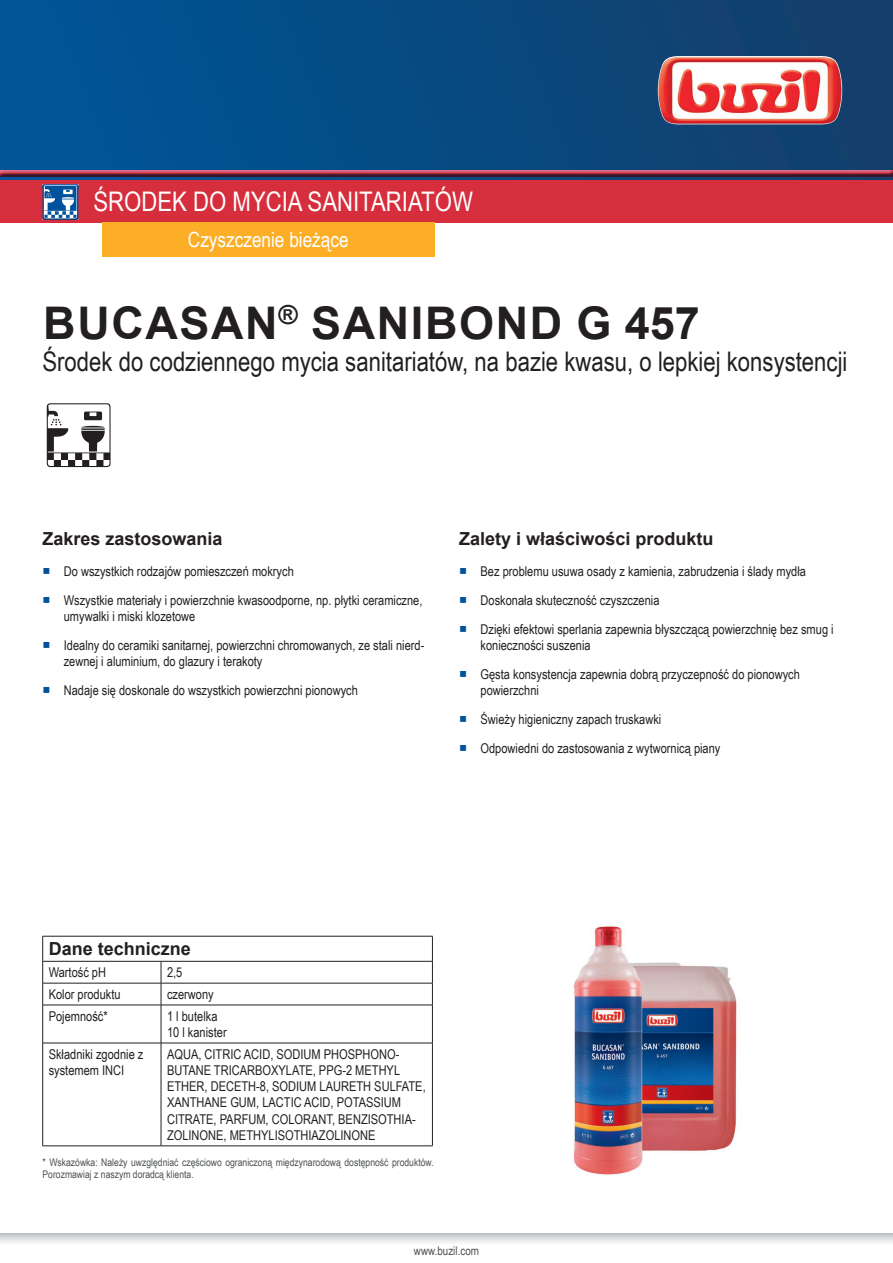
<style>
.page{position:relative;width:893px;height:1263px;background:#fff}
.page>*{position:absolute;margin:0;border:0;box-sizing:border-box;transform-origin:0 0}
.t1{font:700 45px "Arial";letter-spacing:.035em;color:#231f20}
.t2{font:27px "Arial Narrow";color:#231f20}
.t3{font:27px "Arial Narrow";color:#fff}
.t4{font:21px "Arial Narrow";color:#fff}
.t5{font:700 18px "Arial";color:#231f20}
.t6{font:13.5px/16.2px "Arial Narrow";color:#231f20}
.t7{font:12px "Arial Narrow";color:#4e5151}
.t8{font:10.5px/11.7px "Arial Narrow";color:#4d5152}
.s1{font-family:"Arial Unicode MS";color:#01519b}
</style>
<div class="page">
<svg style="left:0;top:1233px;width:893px;height:10px"></svg>
<hr style="left:43px;top:936px;width:118px;height:1px;background:#231f20">
<hr style="left:161px;top:936px;width:272px;height:1px;background:#231f20">
<hr style="left:43px;top:961px;width:118px;height:1px;background:#231f20">
<hr style="left:161px;top:961px;width:272px;height:1px;background:#231f20">
<hr style="left:43px;top:983px;width:118px;height:1px;background:#231f20">
<svg style="left:42px;top:936px;width:1px;height:69px"></svg>
<hr style="left:161px;top:983px;width:272px;height:1px;background:#231f20">
<svg style="left:161px;top:961px;width:1px;height:44px"></svg>
<svg style="left:432px;top:936px;width:1px;height:69px"></svg>
<hr style="left:43px;top:1005px;width:118px;height:1px;background:#231f20">
<hr style="left:42px;top:1005px;width:1px;height:38px;background:#231f20">
<hr style="left:161px;top:1005px;width:272px;height:1px;background:#231f20">
<hr style="left:161px;top:1005px;width:1px;height:38px;background:#231f20">
<hr style="left:432px;top:1005px;width:1px;height:38px;background:#231f20">
<hr style="left:43px;top:1043px;width:118px;height:1px;background:#231f20">
<hr style="left:42px;top:1043px;width:1px;height:103px;background:#231f20">
<hr style="left:161px;top:1043px;width:272px;height:1px;background:#231f20">
<hr style="left:161px;top:1043px;width:1px;height:103px;background:#231f20">
<hr style="left:432px;top:1043px;width:1px;height:103px;background:#231f20">
<hr style="left:43px;top:1145px;width:118px;height:1px;background:#231f20">
<hr style="left:161px;top:1145px;width:272px;height:1px;background:#231f20">
<img style="left:573px;top:926px;width:164px;height:249px">
<svg style="left:47px;top:403px;width:64px;height:64px"></svg>
<div style="left:0;top:0;width:893px;height:180px;background:linear-gradient(to right,#00569a,#143e69)"></div>
<img style="left:658px;top:56px;width:184px;height:68px">
<div style="left:0;top:169px;width:893px;height:8px;background:#015599;opacity:.75"></div>
<div style="left:0;top:180px;width:893px;height:43px;background:#d62e3c"></div>
<img style="left:43px;top:184px;width:35px;height:36px">
<svg style="left:44px;top:185px;width:35px;height:33px"></svg>
<div style="left:102px;top:223px;width:333px;height:34px;background:#fbae26"></div>
<h2 class="t3" style="left:94px;top:182px;width:381px">ŚRODEK DO MYCIA SANITARIATÓW</h2>
<h3 class="t4" style="left:188px;top:225px;width:162px">Czyszczenie bieżące</h3>
<h1 class="t1" style="left:43px;top:291px;width:658px">BUCASAN<sup>®</sup> SANIBOND G 457</h1>
<h2 class="t2" style="left:43px;top:342px;width:806px">Środek do codziennego mycia sanitariatów, na bazie kwasu, o lepkiej konsystencji</h2>
<h3 class="t5" style="left:43px;top:526px;width:182px">Zakres zastosowania</h3>
<p class="t6" style="left:43px;top:562px;width:253px"><span class="s1">■</span> Do wszystkich rodzajów pomieszczeń mokrych</p>
<p class="t6" style="left:64px;top:591px;width:360px;text-indent:-21px"><span class="s1">■</span> Wszystkie materiały i powierzchnie kwasoodporne, np. płytki ceramiczne, umywalki i miski klozetowe</p>
<p class="t6" style="left:64px;top:636px;width:362px;text-indent:-21px"><span class="s1">■</span> Idealny do ceramiki sanitarnej, powierzchni chromowanych, ze stali nierd&shy;zewnej i aluminium, do glazury i terakoty</p>
<p class="t6" style="left:43px;top:682px;width:317px"><span class="s1">■</span> Nadaje się doskonale do wszystkich powierzchni pionowych</p>
<h3 class="t5" style="left:459px;top:526px;width:256px">Zalety i właściwości produktu</h3>
<p class="t6" style="left:459px;top:562px;width:348px"><span class="s1">■</span> Bez problemu usuwa osady z kamienia, zabrudzenia i ślady mydła</p>
<p class="t6" style="left:459px;top:591px;width:202px"><span class="s1">■</span> Doskonała skuteczność czyszczenia</p>
<p class="t6" style="left:480px;top:620px;width:355px;text-indent:-21px"><span class="s1">■</span> Dzięki efektowi sperlania zapewnia błyszczącą powierzchnię bez smug i konieczności suszenia</p>
<p class="t6" style="left:480px;top:665px;width:321px;text-indent:-21px"><span class="s1">■</span> Gęsta konsystencja zapewnia dobrą przyczepność do pionowych powierzchni</p>
<p class="t6" style="left:459px;top:711px;width:204px"><span class="s1">■</span> Świeży higieniczny zapach truskawki</p>
<p class="t6" style="left:459px;top:740px;width:263px"><span class="s1">■</span> Odpowiedni do zastosowania z wytwornicą piany</p>
<h3 class="t5" style="left:49px;top:936px;width:144px">Dane techniczne</h3>
<p class="t6" style="left:49px;top:964px;width:59px">Wartość pH</p>
<p class="t6" style="left:167px;top:964px;width:17px">2,5</p>
<p class="t6" style="left:49px;top:985px;width:73px">Kolor produktu</p>
<p class="t6" style="left:167px;top:985px;width:48px">czerwony</p>
<p class="t6" style="left:49px;top:1007px;width:61px">Pojemność*</p>
<p class="t6" style="left:167px;top:1007px;width:61px">1 l butelka<br>10 l kanister</p>
<p class="t6" style="left:49px;top:1045px;width:96px">Składniki zgodnie z systemem INCI</p>
<p class="t6" style="left:167px;top:1045px;width:260px">AQUA, CITRIC ACID, SODIUM PHOSPHONO-BUTANE TRICARBOXYLATE, PPG-2 METHYL ETHER, DECETH-8, SODIUM LAURETH SULFATE, XANTHANE GUM, LACTIC ACID, POTASSIUM CITRATE, PARFUM, COLORANT, BENZISOTHIA-ZOLINONE, METHYLISOTHIAZOLINONE</p>
<p class="t8" style="left:43px;top:1156px;width:393px">* Wskazówka: Należy uwzględniać częściowo ograniczoną międzynarodową dostępność produktów.<br>Porozmawiaj z naszym doradcą klienta.</p>
<p class="t7" style="left:414px;top:1242px;width:67px">www.buzil.com</p>
</div>
